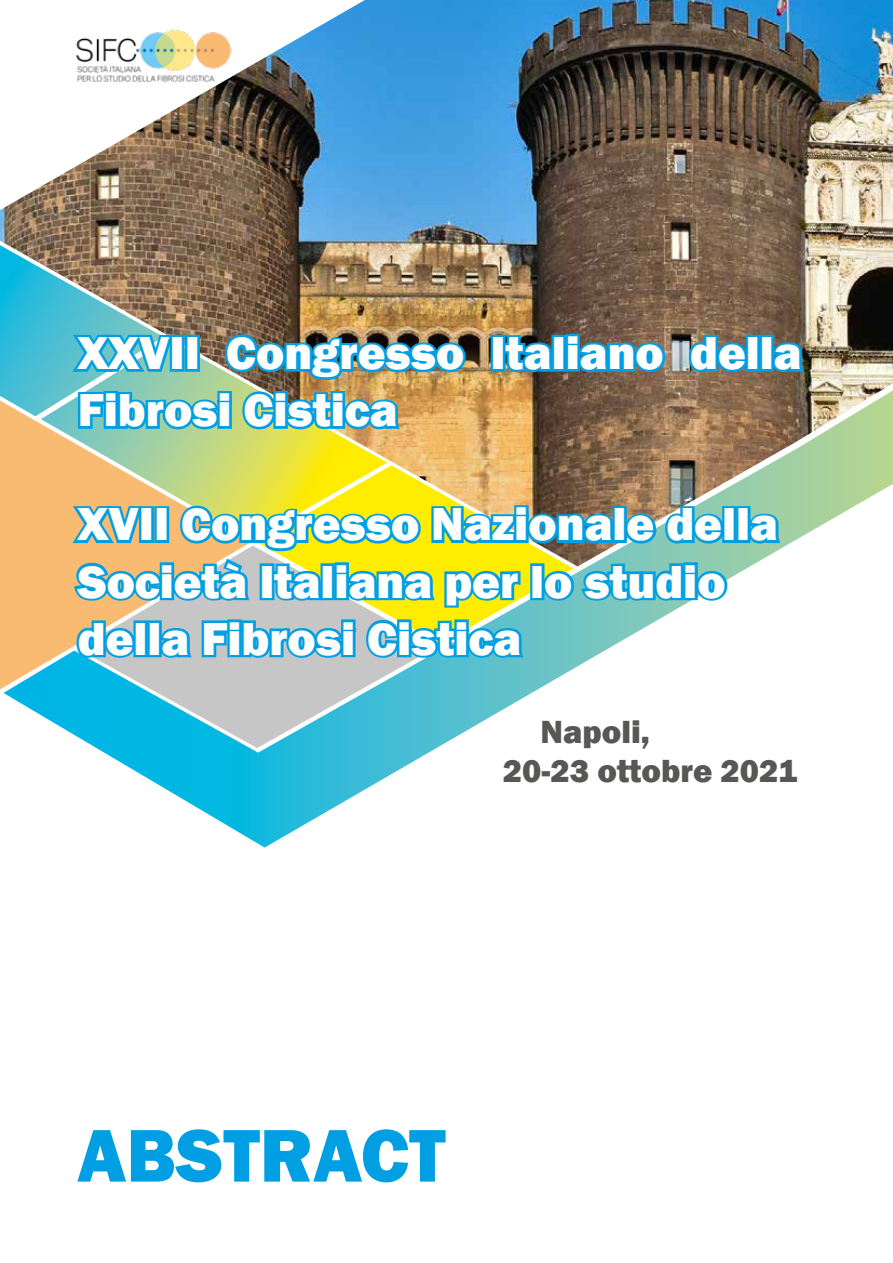
<style>
.page{position:relative;width:893px;height:1263px;background:#fff}
.page>*{position:absolute;margin:0;border:0;box-sizing:border-box;transform-origin:0 0}
.t1{font:800 77.25px "Franklin Gothic";color:#009fe3}
.t2{font:800 47.55px/57.2px "Franklin Gothic";color:#fff}
.t3{font:800 33px/39.6px "Franklin Gothic";color:#575756}
</style>
<div class="page">
<img style="left:0;top:0;width:893px;height:566px">
<svg style="left:3px;top:390px;width:890px;height:457px"></svg>
<svg style="left:78px;top:678px;width:359px;height:70px;background:#64c1d6"></svg>
<svg style="left:41px;top:449px;width:346px;height:91px;background:#e2ce6b"></svg>
<div style="left:491px;top:335px;width:15px;height:37px;border:5px solid #009fe3"></div>
<svg style="left:500px;top:332px;width:57px;height:44px;background:#2d7f9b"></svg>
<div style="left:552px;top:335px;width:14px;height:37px;border:5px solid #009fe3"></div>
<svg style="left:563px;top:331px;width:105px;height:45px;background:#3d8199"></svg>
<svg style="left:685px;top:332px;width:66px;height:44px;background:#498a9f"></svg>
<div style="left:746px;top:335px;width:14px;height:37px;border:5px solid #009fe3"></div>
<div style="left:760px;top:335px;width:14px;height:37px;border:5px solid #009fe3"></div>
<svg style="left:769px;top:339px;width:39px;height:37px"></svg>
<img style="left:0;top:245px;width:468px;height:204px">
<div style="left:722px;top:506px;width:14px;height:37px;border:5px solid #009fe3"></div>
<div style="left:736px;top:506px;width:14px;height:37px;border:5px solid #009fe3"></div>
<svg style="left:745px;top:510px;width:39px;height:37px"></svg>
<svg style="left:68px;top:463px;width:662px;height:215px;background:#90bea0"></svg>
<p class="t2" style="left:78px;top:324px;width:725px">XXVII Congresso Italiano della<br>Fibrosi Cistica</p>
<p class="t2" style="left:78px;top:496px;width:702px">XVII Congresso Nazionale della<br>Società Italiana per lo studio della Fibrosi Cistica</p>
<p class="t3" style="left:503px;top:712px;width:296px;text-indent:37px">Napoli,<br>20-23 ottobre 2021</p>
<h1 class="t1" style="left:77px;top:1106px;width:370px">ABSTRACT</h1>
</div>
